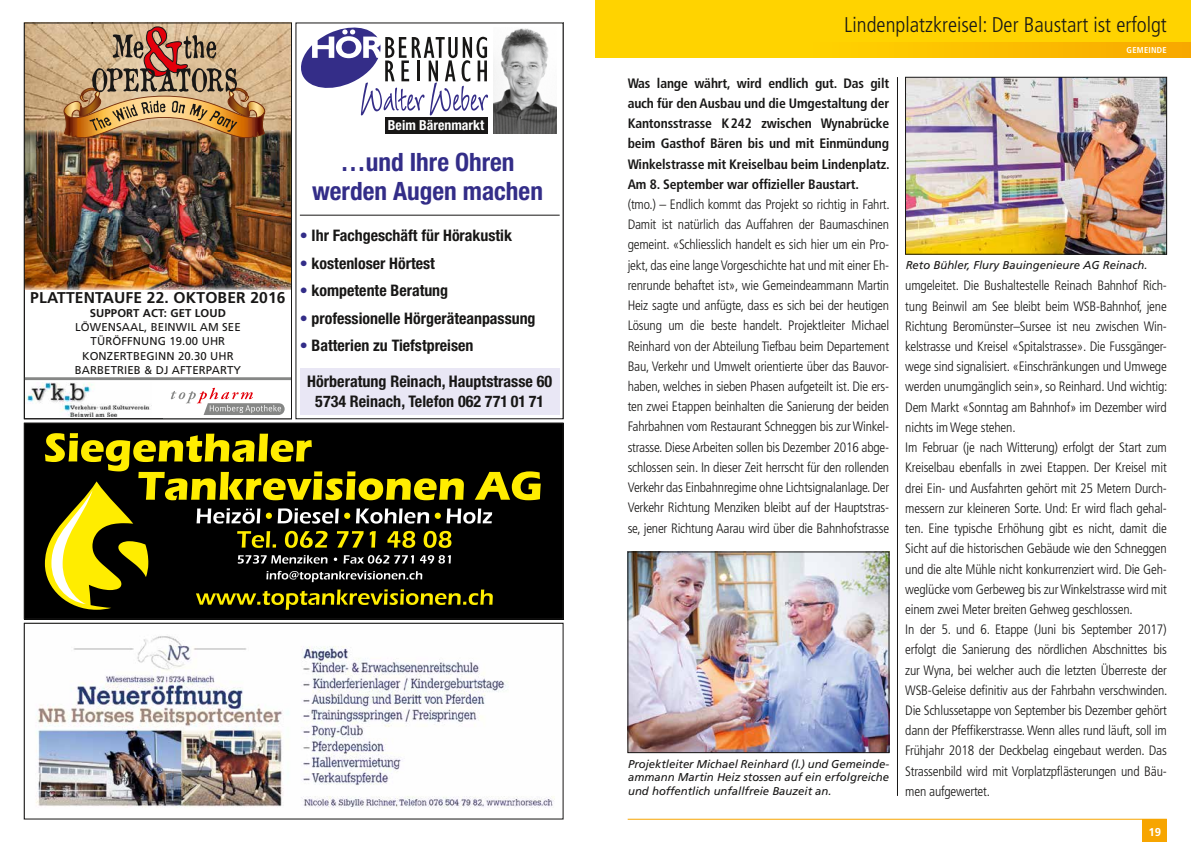
<style>
.page{position:relative;width:1191px;height:842px;background:#fff}
.page>*{position:absolute;margin:0;border:0;box-sizing:border-box;transform-origin:0 0}
.t1{font:700 condensed 25.3px/29.4px "Helvetica Neue LT";color:#332d88;text-align:center}
.t2{font:300 condensed 21.3px "Frutiger LT Std";color:#181716}
.t3{font:700 condensed 16px/20.2px "Helvetica Neue LT";color:#181716;text-align:center}
.t4{font:700 condensed 15.9px "Helvetica Neue LT";color:#181716}
.t5{font:700 15.6px "Frutiger";letter-spacing:.01em;color:#181716}
.t6{font:700 condensed 13.8px "Helvetica Neue LT";color:#fff}
.t7{font:300 condensed 13.6px/20.2px "Frutiger LT Std";letter-spacing:-.015em;color:#181716;text-align:justify}
.t8{font:700 condensed 13.6px/20.2px "Frutiger LT Std";letter-spacing:-.01em;color:#181716;text-align:justify}
.t9{font:italic 11.4px/13.6px "Frutiger LT Std";color:#181716;text-align:justify}
.t10{font:11.4px/14.2px "Frutiger";letter-spacing:.01em;color:#181716;text-align:center}
.t11{font:700 11.4px "Frutiger";letter-spacing:.01em;color:#181716}
.t12{font:700 11.4px "Frutiger LT Std";color:#fff}
.t13{font:700 condensed 8.5px "Frutiger LT Std";letter-spacing:.03em;color:#fff}
.s1{color:#332d88}
</style>
<div class="page">
<img style="left:36px;top:636px;width:519px;height:172px">
<div style="left:24px;top:623px;width:539px;height:196px;border:1px solid #181716"></div>
<svg style="left:299px;top:106px;width:261px;height:309px"></svg>
<hr style="left:300px;top:215px;width:259px;height:1px;background:#181716">
<svg style="left:299px;top:27px;width:257px;height:107px"></svg>
<div style="left:24px;top:423px;width:539px;height:196px;background:#000"></div>
<svg style="left:45px;top:433px;width:496px;height:177px"></svg>
<div style="left:24px;top:423px;width:539px;height:196px;border:1px solid #181716"></div>
<img style="left:26px;top:25px;width:264px;height:265px">
<img style="left:26px;top:382px;width:126px;height:34px">
<img style="left:63px;top:27px;width:203px;height:112px">
<svg style="left:163px;top:380px;width:127px;height:35px"></svg>
<hr style="left:24px;top:377px;width:268px;height:3px;background:#868786">
<div style="left:24px;top:23px;width:268px;height:396px;border:1px solid #181716"></div>
<div style="left:595px;top:0;width:596px;height:53px;background:#ffd300"></div>
<svg style="left:595px;top:42px;width:596px;height:15px"></svg>
<hr style="left:627px;top:819px;width:539px;height:1px;background:#f7a500">
<div style="left:1142px;top:819px;width:24px;height:23px;background:#f7a500"></div>
<hr style="left:897px;top:77px;width:1px;height:719px;background:#181716">
<img style="left:629px;top:554px;width:258px;height:197px">
<div style="left:627px;top:552px;width:262px;height:201px;border:1px solid #181716"></div>
<img style="left:907px;top:79px;width:257px;height:173px">
<div style="left:905px;top:77px;width:261px;height:177px;border:1px solid #181716"></div>
<p class="t5" style="left:30px;top:288px;width:257px">PLATTENTAUFE 22. OKTOBER 2016</p>
<p class="t11" style="left:90px;top:306px;width:138px">SUPPORT ACT: GET LOUD</p>
<p class="t10" style="left:75px;top:320px;width:168px">LÖWENSAAL, BEINWIL AM SEE<br>TÜRÖFFNUNG 19.00 UHR<br>KONZERTBEGINN 20.30 UHR<br>BARBETRIEB &amp; DJ AFTERPARTY</p>
<p class="t6" style="left:388px;top:117px;width:98px">Beim Bärenmarkt</p>
<h1 class="t1" style="left:312px;top:147px;width:232px">…und Ihre Ohren werden Augen machen</h1>
<p class="t4" style="left:300px;top:226px;width:214px"><span class="s1">•</span> Ihr Fachgeschäft für Hörakustik</p>
<p class="t4" style="left:300px;top:253px;width:136px"><span class="s1">•</span> kostenloser Hörtest</p>
<p class="t4" style="left:300px;top:281px;width:150px"><span class="s1">•</span> kompetente Beratung</p>
<p class="t4" style="left:300px;top:308px;width:237px"><span class="s1">•</span> professionelle Hörgeräteanpassung</p>
<p class="t4" style="left:300px;top:336px;width:175px"><span class="s1">•</span> Batterien zu Tiefstpreisen</p>
<p class="t3" style="left:307px;top:371px;width:246px">Hörberatung Reinach, Hauptstrasse 60<br>5734 Reinach, Telefon 062 771 01 71</p>
<h2 class="t2" style="left:844px;top:13px;width:324px">Lindenplatzkreisel: Der Baustart ist erfolgt</h2>
<p class="t8" style="left:627px;top:73px;width:263px">Was lange währt, wird endlich gut. Das gilt auch für den Ausbau und die Umgestaltung der Kantonsstrasse K242 zwischen Wynabrücke beim Gasthof Bären bis und mit Einmündung Winkelstrasse mit Kreiselbau beim Lindenplatz.<br>Am 8. September war offizieller Baustart.</p>
<p class="t7" style="left:627px;top:194px;width:263px">(tmo.) – Endlich kommt das Projekt so richtig in Fahrt.<br>Damit ist natürlich das Auffahren der Baumaschinen gemeint. «Schliesslich handelt es sich hier um ein Pro&shy;jekt, das eine lange Vorgeschichte hat und mit einer Eh&shy;renrunde behaftet ist», wie Gemeindeammann Martin Heiz sagte und anfügte, dass es sich bei der heutigen Lösung um die beste handelt. Projektleiter Michael Reinhard von der Abteilung Tiefbau beim Departement Bau, Verkehr und Umwelt orientierte über das Bauvor&shy;haben, welches in sieben Phasen aufgeteilt ist. Die ers&shy;ten zwei Etappen beinhalten die Sanierung der beiden Fahrbahnen vom Restaurant Schneggen bis zur Winkel&shy;strasse. Diese Arbeiten sollen bis Dezember 2016 abge&shy;schlossen sein. In dieser Zeit herrscht für den rollenden Verkehr das Einbahnregime ohne Lichtsignalanlage. Der Verkehr Richtung Menziken bleibt auf der Hauptstras&shy;se, jener Richtung Aarau wird über die Bahnhofstrasse</p>
<p class="t9" style="left:628px;top:757px;width:263px">Projektleiter Michael Reinhard (l.) und Gemeinde&shy;ammann Martin Heiz stossen auf ein erfolgreiche und hoffentlich unfallfreie Bauzeit an.</p>
<p class="t13" style="left:1126px;top:45px;width:42px">GEMEINDE</p>
<p class="t13" style="left:1137px;top:45px;width:31px">REGION</p>
<p class="t9" style="left:905px;top:258px;width:243px">Reto Bühler, Flury Bauingenieure AG Reinach.</p>
<p class="t7" style="left:905px;top:276px;width:263px;text-align:left">umgeleitet. Die Bushaltestelle Reinach Bahnhof Rich&shy;tung Beinwil am See bleibt beim WSB-Bahnhof, jene Richtung Beromünster–Sursee ist neu zwischen Win&shy;kelstrasse und Kreisel «Spitalstrasse». Die Fussgänger&shy;wege sind signalisiert. «Einschränkungen und Umwege werden unumgänglich sein», so Reinhard. Und wichtig:<br>Dem Markt «Sonntag am Bahnhof» im Dezember wird nichts im Wege stehen.<br>Im Februar (je nach Witterung) erfolgt der Start zum Kreiselbau ebenfalls in zwei Etappen. Der Kreisel mit drei Ein- und Ausfahrten gehört mit 25 Metern Durch&shy;messern zur kleineren Sorte. Und: Er wird flach gehal&shy;ten. Eine typische Erhöhung gibt es nicht, damit die Sicht auf die historischen Gebäude wie den Schneggen und die alte Mühle nicht konkurrenziert wird. Die Geh&shy;weglücke vom Gerbeweg bis zur Winkelstrasse wird mit einem zwei Meter breiten Gehweg geschlossen.<br>In der 5. und 6. Etappe (Juni bis September 2017) erfolgt die Sanierung des nördlichen Abschnittes bis zur Wyna, bei welcher auch die letzten Überreste der WSB-Geleise definitiv aus der Fahrbahn verschwinden.<br>Die Schlussetappe von September bis Dezember gehört dann der Pfeffikerstrasse. Wenn alles rund läuft, soll im Frühjahr 2018 der Deckbelag eingebaut werden. Das Strassenbild wird mit Vorplatzpflästerungen und Bäu&shy;men aufgewertet.</p>
<p class="t12" style="left:1148px;top:825px;width:14px">19</p>
</div>
